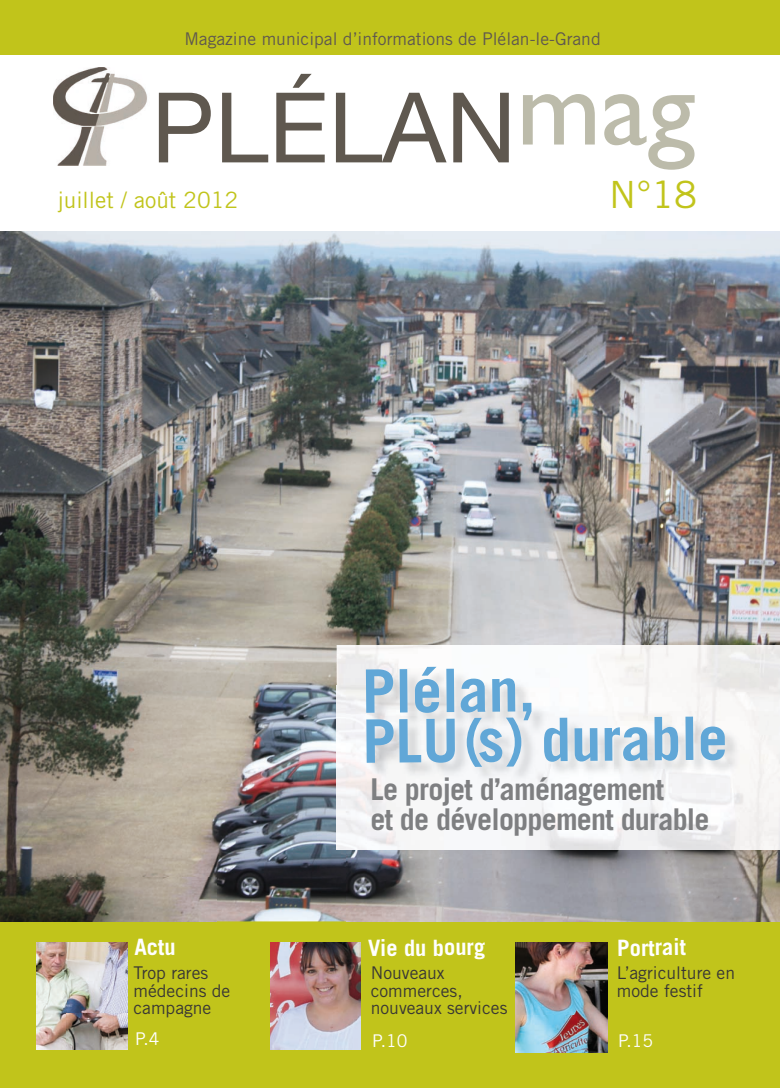
<style>
.page{position:relative;width:780px;height:1088px;background:#fff}
.page>*{position:absolute;margin:0;border:0;box-sizing:border-box;transform-origin:0 0}
.t1{font:110px "Gill Sans";color:#bcbbaa}
.t2{font:97.5px "Helvetica Neue";color:#5f584f}
.t3{font:700 60px/50.9px "Trade Gothic";color:#61a7d7}
.t4{font:37.5px "Trade Gothic";color:#c1c41b}
.t5{font:700 30px/30px "Trade Gothic";letter-spacing:-.025em;color:#7e7f81}
.t6{font:700 22.5px "Trade Gothic";color:#fff}
.t7{font:22.5px "Trade Gothic";color:#c1c41b}
.t8{font:17.5px/17.5px "Trade Gothic";color:#383635}
.t9{font:17.5px "Trade Gothic";color:#5f584f}
.t10{font:17.5px "Trade Gothic";color:#fff}
</style>
<div class="page">
<img style="left:53px;top:67px;width:94px;height:98px">
<div style="left:0;top:0;width:780px;height:54px;background:#c1c41b"></div>
<div style="left:0;top:921px;width:780px;height:167px;background:#c1c41b"></div>
<img style="left:36px;top:942px;width:91px;height:108px">
<img style="left:271px;top:943px;width:89px;height:107px">
<img style="left:515px;top:942px;width:92px;height:111px">
<img style="left:0;top:231px;width:649px;height:215px">
<img style="left:649px;top:231px;width:131px;height:414px">
<img style="left:0;top:446px;width:433px;height:216px">
<img style="left:433px;top:446px;width:217px;height:199px">
<img style="left:0;top:662px;width:346px;height:259px">
<img style="left:346px;top:850px;width:21px;height:71px">
<img style="left:337px;top:645px;width:443px;height:41px">
<img style="left:337px;top:686px;width:30px;height:164px">
<img style="left:367px;top:668px;width:413px;height:254px">
<p class="t9" style="left:184px;top:28px;width:418px">Magazine municipal d’informations de Plélan-le-Grand</p>
<h2 class="t2" style="left:151px;top:70px;width:366px">PLÉLAN</h2>
<p class="t7" style="left:58px;top:186px;width:182px">juillet / août 2012</p>
<h3 class="t4" style="left:609px;top:172px;width:89px">N°18</h3>
<h1 class="t1" style="left:516px;top:43px;width:180px">mag</h1>
<h3 class="t3" style="left:361px;top:666px;width:367px;rotate:-1deg">Plélan,<br>PLU (s) durable</h3>
<h3 class="t5" style="left:370px;top:774px;width:340px">Le projet d’aménagement<br>et de développement durable</h3>
<p class="t6" style="left:134px;top:933px;width:43px;rotate:-1deg">Actu</p>
<p class="t6" style="left:368px;top:935px;width:119px;rotate:-1deg">Vie du bourg</p>
<p class="t6" style="left:616px;top:934px;width:70px;rotate:-1deg">Portrait</p>
<p class="t8" style="left:133px;top:964px;width:98px">Trop rares médecins de campagne</p>
<p class="t8" style="left:617px;top:964px;width:120px">L’agriculture en mode festif</p>
<p class="t8" style="left:371px;top:964px;width:138px">Nouveaux commerces, nouveaux services</p>
<p class="t10" style="left:372px;top:1030px;width:37px">P.10</p>
<p class="t10" style="left:617px;top:1030px;width:37px;rotate:-1deg">P.15</p>
</div>
